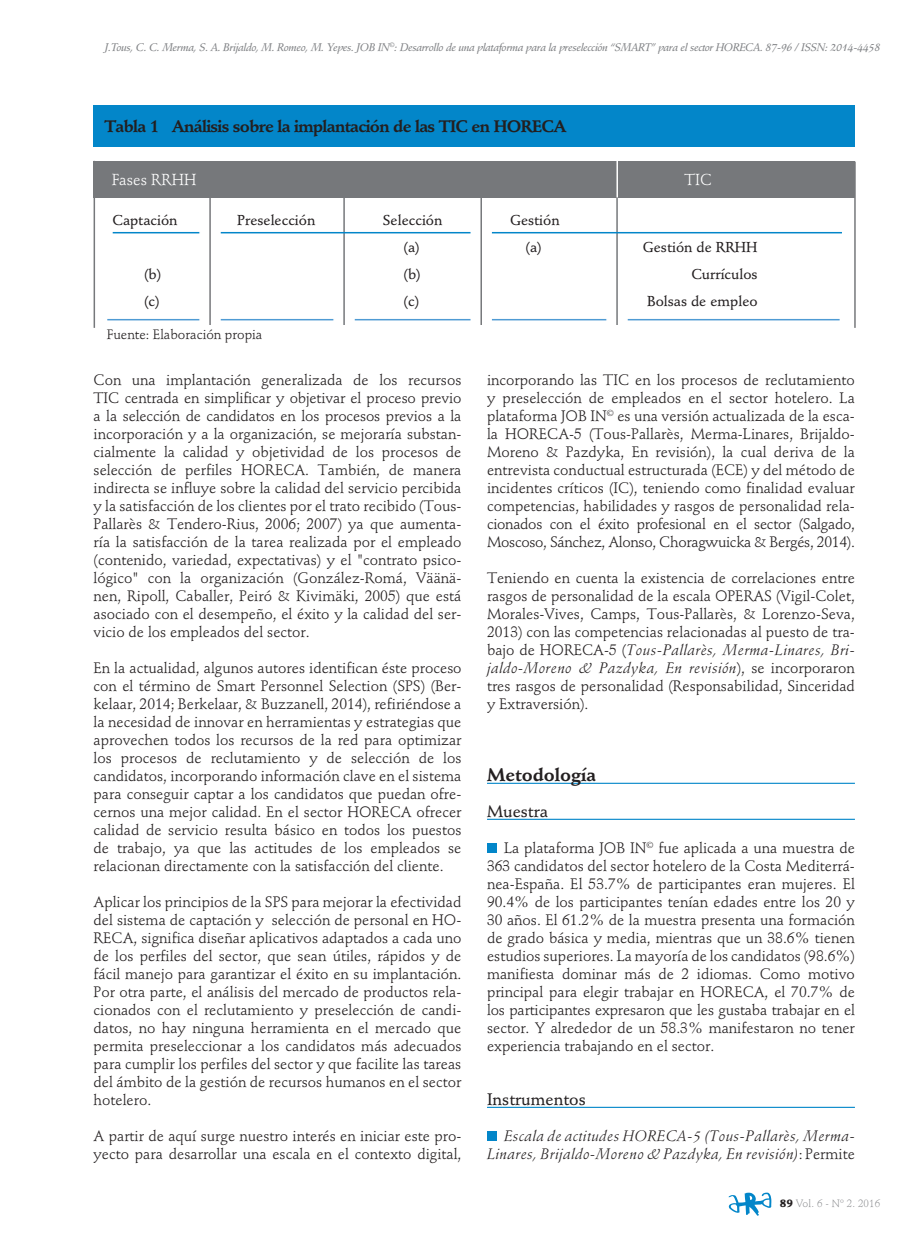
<style>
.page{position:relative;width:923px;height:1246px;background:#fff}
.page>*{position:absolute;margin:0;border:0;box-sizing:border-box;transform-origin:0 0}
.t1{font:700 18px "Stempel Schneidler Std";color:#231f20}
.t2{font:700 16.5px "Stempel Schneidler Std";letter-spacing:-.04em;color:#231f20}
.t3{font:500 16.5px "Stempel Schneidler Std";color:#231f20}
.t4{font:15.75px "Stempel Schneidler Std";color:#fff}
.t5{font:15px/18px "Stempel Schneidler Std";color:#231f20;text-align:justify}
.t6{font:italic 15px/18px "Stempel Schneidler Std";letter-spacing:.03em;color:#231f20;text-align:right}
.t7{font:500 14.25px "Stempel Schneidler Std";color:#231f20}
.t8{font:13.5px "Stempel Schneidler Std";color:#231f20}
.t9{font:10.95px "Stempel Schneidler Std Med It";letter-spacing:-.03em;color:#808285}
.t10{font:300 10.5px "Stempel Schneidler Std";letter-spacing:.01em;color:#808285}
.s1{font-style:italic}
.s2{font-style:normal}
.s3{font-weight:900;color:#231f20}
</style>
<div class="page">
<svg style="left:728px;top:1192px;width:43px;height:24px"></svg>
<hr style="left:487px;top:783px;width:368px;height:1px;background:#0386c9">
<hr style="left:487px;top:819px;width:368px;height:1px;background:#0386c9">
<hr style="left:487px;top:1107px;width:368px;height:1px;background:#0386c9">
<div style="left:487px;top:843px;width:10px;height:10px;background:#0386c9"></div>
<div style="left:487px;top:1131px;width:10px;height:10px;background:#0386c9"></div>
<div style="left:94px;top:161px;width:761px;height:37px;background:#76787b"></div>
<hr style="left:94px;top:161px;width:1px;height:167px;background:#76787b">
<hr style="left:854px;top:162px;width:1px;height:166px;background:#76787b">
<div style="left:94px;top:105px;width:761px;height:41px;background:#0386c9"></div>
<hr style="left:107px;top:319px;width:732px;height:1px;background:#4f9bd4">
<div style="left:333px;top:198px;width:22px;height:130px;background:#fff"></div>
<hr style="left:343px;top:197px;width:2px;height:128px;background:#76787b">
<div style="left:606px;top:198px;width:22px;height:130px;background:#fff"></div>
<hr style="left:616px;top:197px;width:2px;height:128px;background:#76787b">
<hr style="left:616px;top:157px;width:2px;height:40px;background:#fff">
<hr style="left:113px;top:232px;width:729px;height:1px;background:#0386c9">
<div style="left:199px;top:198px;width:22px;height:130px;background:#fff"></div>
<hr style="left:209px;top:197px;width:2px;height:128px;background:#76787b">
<div style="left:470px;top:198px;width:22px;height:130px;background:#fff"></div>
<hr style="left:480px;top:197px;width:2px;height:128px;background:#76787b">
<p class="t9" style="left:105px;top:41px;width:777px">J.Tous, C. C. Merma, S. A. Brijaldo, M. Romeo, M. Yepes. JOB IN<sup>©</sup>: Desarrollo de una plataforma para la preselección “SMART” para el sector HORECA. 87-96 / ISSN: 2014-4458</p>
<p class="t2" style="left:104px;top:116px;width:463px">Tabla 1 Análisis sobre la implantación de las TIC en HORECA</p>
<p class="t4" style="left:112px;top:170px;width:86px">Fases RRHH</p>
<p class="t4" style="left:684px;top:170px;width:29px">TIC</p>
<p class="t7" style="left:112px;top:212px;width:67px">Captación</p>
<p class="t7" style="left:237px;top:212px;width:80px">Preselección</p>
<p class="t7" style="left:383px;top:212px;width:61px">Selección</p>
<p class="t7" style="left:510px;top:212px;width:51px">Gestión</p>
<p class="t7" style="left:403px;top:239px;width:18px">(a)</p>
<p class="t7" style="left:525px;top:239px;width:18px">(a)</p>
<p class="t7" style="left:643px;top:239px;width:116px">Gestión de RRHH</p>
<p class="t7" style="left:144px;top:266px;width:19px">(b)</p>
<p class="t7" style="left:403px;top:266px;width:19px">(b)</p>
<p class="t7" style="left:691px;top:266px;width:68px">Currículos</p>
<p class="t7" style="left:144px;top:293px;width:17px">(c)</p>
<p class="t7" style="left:403px;top:293px;width:17px">(c)</p>
<p class="t7" style="left:647px;top:293px;width:112px">Bolsas de empleo</p>
<p class="t8" style="left:107px;top:326px;width:157px">Fuente: Elaboración propia</p>
<p class="t5" style="left:94px;top:371px;width:369px">Con una implantación generalizada de los recursos TIC centrada en simplificar y objetivar el proceso previo a la selección de candidatos en los procesos previos a la incorporación y a la organización, se mejoraría substan&shy;cialmente la calidad y objetividad de los procesos de selección de perfiles HORECA. También, de manera indirecta se influye sobre la calidad del servicio percibida y la satisfacción de los clientes por el trato recibido (Tous-Pallarès &amp; Tendero-Rius, 2006; 2007) ya que aumenta&shy;ría la satisfacción de la tarea realizada por el empleado (contenido, variedad, expectativas) y el "contrato psico&shy;lógico" con la organización (González-Romá, Väänä&shy;nen, Ripoll, Caballer, Peiró &amp; Kivimäki, 2005) que está asociado con el desempeño, el éxito y la calidad del ser&shy;vicio de los empleados del sector.</p>
<p class="t5" style="left:94px;top:659px;width:369px">En la actualidad, algunos autores identifican éste proceso con el término de Smart Personnel Selection (SPS) (Ber&shy;kelaar, 2014; Berkelaar, &amp; Buzzanell, 2014), refiriéndose a la necesidad de innovar en herramientas y estrategias que aprovechen todos los recursos de la red para optimizar los procesos de reclutamiento y de selección de los candidatos, incorporando información clave en el sistema para conseguir captar a los candidatos que puedan ofre&shy;cernos una mejor calidad. En el sector HORECA ofrecer calidad de servicio resulta básico en todos los puestos de trabajo, ya que las actitudes de los empleados se relacionan directamente con la satisfacción del cliente.</p>
<p class="t5" style="left:94px;top:893px;width:369px">Aplicar los principios de la SPS para mejorar la efectividad del sistema de captación y selección de personal en HO-RECA, significa diseñar aplicativos adaptados a cada uno de los perfiles del sector, que sean útiles, rápidos y de fácil manejo para garantizar el éxito en su implantación.<br>Por otra parte, el análisis del mercado de productos rela&shy;cionados con el reclutamiento y preselección de candi&shy;datos, no hay ninguna herramienta en el mercado que permita preseleccionar a los candidatos más adecuados para cumplir los perfiles del sector y que facilite las tareas del ámbito de la gestión de recursos humanos en el sector hotelero.</p>
<p class="t5" style="left:94px;top:1127px;width:369px">A partir de aquí surge nuestro interés en iniciar este pro&shy;yecto para desarrollar una escala en el contexto digital,</p>
<p class="t5" style="left:487px;top:371px;width:369px">incorporando las TIC en los procesos de reclutamiento y preselección de empleados en el sector hotelero. La plataforma JOB IN<sup>©</sup> es una versión actualizada de la esca&shy;la HORECA-5 (Tous-Pallarès, Merma-Linares, Brijaldo-Moreno &amp; Pazdyka, En revisión), la cual deriva de la entrevista conductual estructurada (ECE) y del método de incidentes críticos (IC), teniendo como finalidad evaluar competencias, habilidades y rasgos de personalidad rela&shy;cionados con el éxito profesional en el sector (Salgado, Moscoso, Sánchez, Alonso, Choragwuicka &amp; Bergés, 2014).</p>
<p class="t5" style="left:487px;top:569px;width:369px">Teniendo en cuenta la existencia de correlaciones entre rasgos de personalidad de la escala OPERAS (Vigil-Colet, Morales-Vives, Camps, Tous-Pallarès, &amp; Lorenzo-Seva, 2013) con las competencias relacionadas al puesto de tra&shy;bajo de HORECA-5 (<span class="s1">Tous-Pallarès, Merma-Linares, Bri&shy;jaldo-Moreno &amp; Pazdyka, En revisión</span>), se incorporaron tres rasgos de personalidad (Responsabilidad, Sinceridad y Extraversión).</p>
<p class="t1" style="left:487px;top:763px;width:111px">Metodología</p>
<p class="t3" style="left:487px;top:801px;width:63px">Muestra</p>
<p class="t5" style="left:487px;top:839px;width:369px;text-indent:17px">La plataforma JOB IN<sup>©</sup> fue aplicada a una muestra de 363 candidatos del sector hotelero de la Costa Mediterrá&shy;nea-España. El 53.7% de participantes eran mujeres. El 90.4% de los participantes tenían edades entre los 20 y 30 años. El 61.2% de la muestra presenta una formación de grado básica y media, mientras que un 38.6% tienen estudios superiores. La mayoría de los candidatos (98.6%) manifiesta dominar más de 2 idiomas. Como motivo principal para elegir trabajar en HORECA, el 70.7% de los participantes expresaron que les gustaba trabajar en el sector. Y alrededor de un 58.3% manifestaron no tener experiencia trabajando en el sector.</p>
<p class="t3" style="left:487px;top:1089px;width:100px">Instrumentos</p>
<p class="t6" style="left:487px;top:1127px;width:369px">Escala de actitudes HORECA-5 (Tous-Pallarès, Merma-<br>Linares, Brijaldo-Moreno &amp; Pazdyka, En revisión)<span class="s2">: Permite</span></p>
<p class="t10" style="left:779px;top:1197px;width:102px"><span class="s3">89</span> Vol. 6 - Nº 2. 2016</p>
</div>
